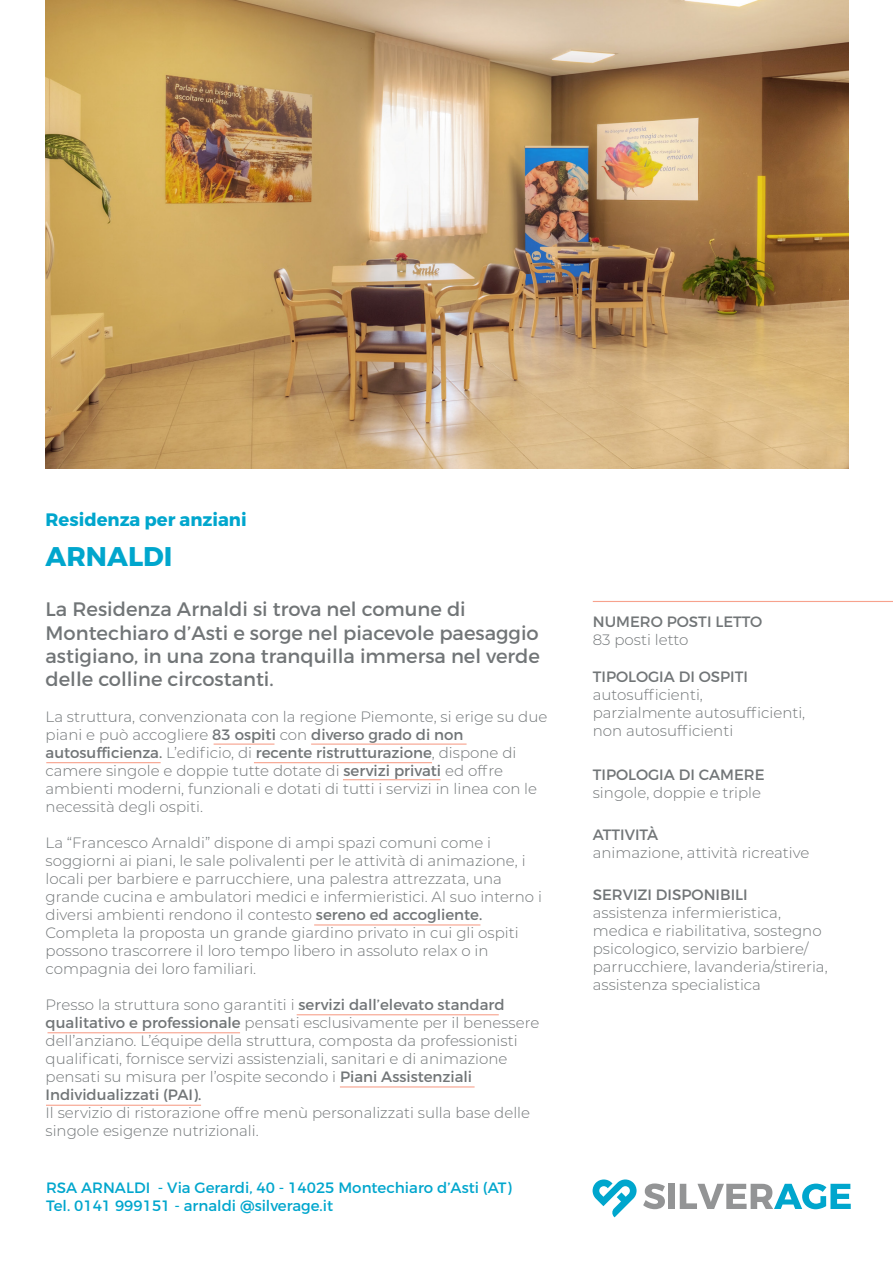
<style>
.page{position:relative;width:893px;height:1263px;background:#fff}
.page>*{position:absolute;margin:0;border:0;box-sizing:border-box;transform-origin:0 0}
.t1{font:700 27px "Montserrat";color:#00a6cd}
.t2{font:19.5px/23.4px "Montserrat";color:#717577}
.t3{font:700 18px "Montserrat";color:#00a6cd}
.t4{font:300 15px/18px "Montserrat";color:#717577}
.t5{font:15px/18px "Montserrat";color:#00a6cd}
.t6{font:15px "Montserrat";color:#717577}
.s1{font-weight:400}
</style>
<div class="page">
<svg style="left:643px;top:1183px;width:22px;height:26px"></svg>
<div style="left:668px;top:1184px;width:7px;height:25px;background:#939495"></div>
<svg style="left:680px;top:1183px;width:171px;height:26px"></svg>
<svg style="left:593px;top:1179px;width:44px;height:38px"></svg>
<hr style="left:593px;top:601px;width:300px;height:1px;background:#f7a28d">
<hr style="left:214px;top:743px;width:60px;height:2px;background:#f7a28d">
<hr style="left:311px;top:743px;width:156px;height:2px;background:#f7a28d">
<hr style="left:46px;top:762px;width:115px;height:1px;background:#f7a28d">
<hr style="left:297px;top:1014px;width:202px;height:1px;background:#f7a28d">
<hr style="left:48px;top:1032px;width:192px;height:1px;background:#f7a28d">
<hr style="left:254px;top:762px;width:178px;height:1px;background:#f7a28d">
<hr style="left:343px;top:779px;width:98px;height:1px;background:#f7a28d">
<hr style="left:314px;top:924px;width:166px;height:1px;background:#f7a28d">
<hr style="left:46px;top:1105px;width:155px;height:1px;background:#f7a28d">
<img style="left:46px;top:0;width:803px;height:468px">
<hr style="left:340px;top:1086px;width:135px;height:1px;background:#f7a28d">
<p class="t3" style="left:46px;top:508px;width:203px">Residenza per anziani</p>
<h1 class="t1" style="left:46px;top:540px;width:129px">ARNALDI</h1>
<h2 class="t2" style="left:46px;top:597px;width:496px">La Residenza Arnaldi si trova nel comune di Montechiaro d’Asti e sorge nel piacevole paesaggio astigiano, in una zona tranquilla immersa nel verde delle colline circostanti.</h2>
<p class="t4" style="left:46px;top:708px;width:503px">La struttura, convenzionata con la regione Piemonte, si erige su due piani e può accogliere <span class="s1">83 ospiti</span> con <span class="s1">diverso grado di non autosufficienza.</span> L’edificio, di <span class="s1">recente ristrutturazione</span>, dispone di camere singole e doppie tutte dotate di <span class="s1">servizi privati</span> ed offre ambienti moderni, funzionali e dotati di tutti i servizi in linea con le necessità degli ospiti.</p>
<p class="t4" style="left:46px;top:834px;width:498px">La “Francesco Arnaldi” dispone di ampi spazi comuni come i soggiorni ai piani, le sale polivalenti per le attività di animazione, i locali per barbiere e parrucchiere, una palestra attrezzata, una grande cucina e ambulatori medici e infermieristici. Al suo interno i diversi ambienti rendono il contesto <span class="s1">sereno ed accogliente.<br></span>Completa la proposta un grande giardino privato in cui gli ospiti possono trascorrere il loro tempo libero in assoluto relax o in compagnia dei loro familiari.</p>
<p class="t4" style="left:46px;top:996px;width:495px">Presso la struttura sono garantiti i <span class="s1">servizi dall’elevato standard qualitativo e professionale</span> pensati esclusivamente per il benessere dell’anziano. L’équipe della struttura, composta da professionisti qualificati, fornisce servizi assistenziali, sanitari e di animazione pensati su misura per l’ospite secondo i <span class="s1">Piani Assistenziali Individualizzati (PAI).</span></p>
<p class="t4" style="left:46px;top:1104px;width:486px">Il servizio di ristorazione offre menù personalizzati sulla base delle singole esigenze nutrizionali.</p>
<p class="t5" style="left:46px;top:1178px;width:467px">RSA ARNALDI - Via Gerardi, 40 - 14025 Montechiaro d’Asti (AT)<br>Tel. 0141 999151 - arnaldi @silverage.it</p>
<p class="t6" style="left:593px;top:613px;width:171px">NUMERO POSTI LETTO</p>
<p class="t4" style="left:593px;top:630px;width:97px">83 posti letto</p>
<p class="t6" style="left:593px;top:668px;width:157px">TIPOLOGIA DI OSPITI</p>
<p class="t4" style="left:593px;top:686px;width:214px">autosufficienti,<br>parzialmente autosufficienti, non autosufficienti</p>
<p class="t6" style="left:593px;top:765px;width:173px">TIPOLOGIA DI CAMERE</p>
<p class="t4" style="left:593px;top:783px;width:170px">singole, doppie e triple</p>
<p class="t6" style="left:593px;top:825px;width:67px">ATTIVITÀ</p>
<p class="t4" style="left:593px;top:843px;width:218px">animazione, attività ricreative</p>
<p class="t6" style="left:593px;top:885px;width:156px">SERVIZI DISPONIBILI</p>
<p class="t4" style="left:593px;top:903px;width:236px">assistenza infermieristica, medica e riabilitativa, sostegno psicologico, servizio barbiere/ parrucchiere, lavanderia/stireria, assistenza specialistica</p>
</div>
